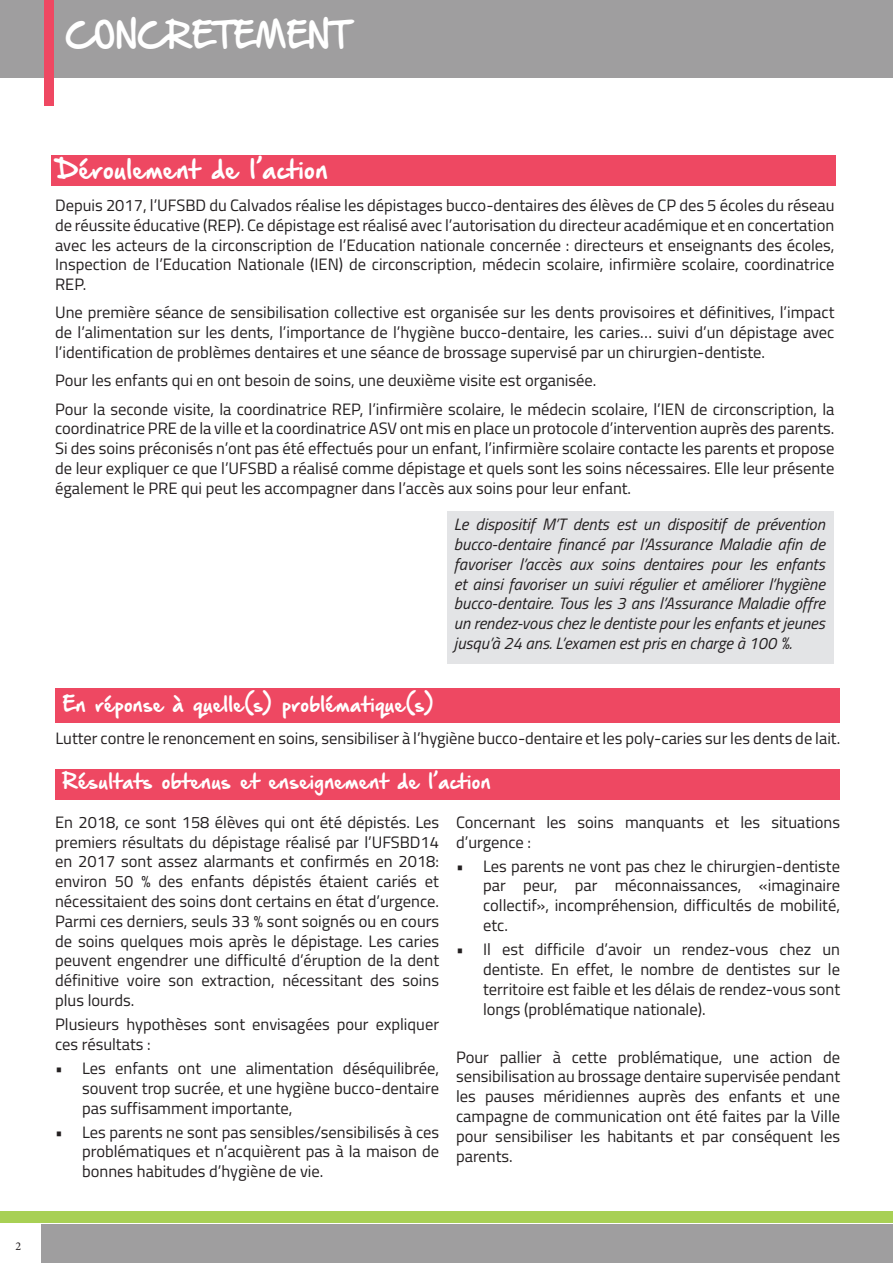
<style>
.page{position:relative;width:893px;height:1263px;background:#fff}
.page>*{position:absolute;margin:0;border:0;box-sizing:border-box;transform-origin:0 0}
.t1{font:30px "Hand Of Sean Demo";color:#fff}
.Texte_de_corps_de_pa{font:22.5px "Hand Of Sean Demo";color:#fff}
.Texte_de_corps_de_pa-2{font:18px "Hand Of Sean Demo";color:#fff}
.t2{font:16.5px/19.8px "Titillium Web";color:#231f20;text-align:justify}
.t3{font:italic 16.5px/19.8px "Titillium Web";color:#231f20;text-align:justify}
.t4{font:12px "Minion Pro";color:#231f20}
</style>
<div class="page">
<div style="left:0;top:0;width:893px;height:77px;background:#9f9e9f"></div>
<div style="left:42px;top:1224px;width:851px;height:39px;background:#9f9e9f"></div>
<div style="left:0;top:1212px;width:893px;height:11px;background:#a8d054"></div>
<div style="left:44px;top:0;width:10px;height:105px;background:#ef4862"></div>
<div style="left:447px;top:511px;width:387px;height:153px;background:#e3e4e6"></div>
<div style="left:51px;top:155px;width:785px;height:31px;background:#ee4862"></div>
<div style="left:55px;top:687px;width:785px;height:35px;background:#ee4862"></div>
<div style="left:55px;top:769px;width:785px;height:31px;background:#ee4862"></div>
<h1 class="t1" style="left:66px;top:21px;width:286px">CONCRETEMENT</h1>
<p class="t4" style="left:16px;top:1238px;width:7px">2</p>
<p class="Texte_de_corps_de_pa" style="left:57px;top:158px;width:272px">Déroulement de l’action</p>
<p class="t2" style="left:55px;top:194px;width:781px">Depuis 2017, l’UFSBD du Calvados réalise les dépistages bucco-dentaires des élèves de CP des 5 écoles du réseau de réussite éducative (REP). Ce dépistage est réalisé avec l’autorisation du directeur académique et en concertation avec les acteurs de la circonscription de l’Education nationale concernée : directeurs et enseignants des écoles, Inspection de l’Education Nationale (IEN) de circonscription, médecin scolaire, infirmière scolaire, coordinatrice REP.</p>
<p class="t2" style="left:55px;top:302px;width:781px">Une première séance de sensibilisation collective est organisée sur les dents provisoires et définitives, l’impact de l’alimentation sur les dents, l’importance de l’hygiène bucco-dentaire, les caries… suivi d’un dépistage avec l’identification de problèmes dentaires et une séance de brossage supervisé par un chirurgien-dentiste.</p>
<p class="t2" style="left:55px;top:370px;width:543px">Pour les enfants qui en ont besoin de soins, une deuxième visite est organisée.</p>
<p class="t2" style="left:55px;top:398px;width:781px">Pour la seconde visite, la coordinatrice REP, l’infirmière scolaire, le médecin scolaire, l’IEN de circonscription, la coordinatrice PRE de la ville et la coordinatrice ASV ont mis en place un protocole d’intervention auprès des parents.<br>Si des soins préconisés n’ont pas été effectués pour un enfant, l’infirmière scolaire contacte les parents et propose de leur expliquer ce que l’UFSBD a réalisé comme dépistage et quels sont les soins nécessaires. Elle leur présente également le PRE qui peut les accompagner dans l’accès aux soins pour leur enfant.</p>
<p class="Texte_de_corps_de_pa-2" style="left:63px;top:695px;width:373px">En réponse à quelle(s) problématique(s)</p>
<p class="t3" style="left:454px;top:514px;width:373px">Le dispositif M’T dents est un dispositif de prévention bucco-dentaire financé par l’Assurance Maladie afin de favoriser l’accès aux soins dentaires pour les enfants et ainsi favoriser un suivi régulier et améliorer l’hygiène bucco-dentaire. Tous les 3 ans l’Assurance Maladie offre un rendez-vous chez le dentiste pour les enfants et jeunes jusqu’à 24 ans. L’examen est pris en charge à 100 %.</p>
<p class="t2" style="left:55px;top:727px;width:786px">Lutter contre le renoncement en soins, sensibiliser à l’hygiène bucco-dentaire et les poly-caries sur les dents de lait.</p>
<p class="Texte_de_corps_de_pa-2" style="left:63px;top:772px;width:430px">Résultats obtenus et enseignement de l’action</p>
<p class="t2" style="left:55px;top:811px;width:386px">En 2018, ce sont 158 élèves qui ont été dépistés. Les premiers résultats du dépistage réalisé par l’UFSBD14 en 2017 sont assez alarmants et confirmés en 2018: environ 50 % des enfants dépistés étaient cariés et nécessitaient des soins dont certains en état d’urgence.<br>Parmi ces derniers, seuls 33 % sont soignés ou en cours de soins quelques mois après le dépistage. Les caries peuvent engendrer une difficulté d’éruption de la dent définitive voire son extraction, nécessitant des soins plus lourds.</p>
<p class="t2" style="left:55px;top:1013px;width:385px">Plusieurs hypothèses sont envisagées pour expliquer ces résultats :</p>
<p class="t2" style="left:82px;top:1057px;width:358px;text-indent:-27px">• Les enfants ont une alimentation déséquilibrée, souvent trop sucrée, et une hygiène bucco-dentaire pas suffisamment importante,</p>
<p class="t2" style="left:82px;top:1121px;width:358px;text-indent:-27px">• Les parents ne sont pas sensibles/sensibilisés à ces problématiques et n’acquièrent pas à la maison de bonnes habitudes d’hygiène de vie.</p>
<p class="t2" style="left:456px;top:811px;width:385px">Concernant les soins manquants et les situations d’urgence :</p>
<p class="t2" style="left:483px;top:855px;width:358px;text-indent:-27px">• Les parents ne vont pas chez le chirurgien-dentiste par peur, par méconnaissances, «imaginaire collectif», incompréhension, difficultés de mobilité, etc.</p>
<p class="t2" style="left:483px;top:939px;width:358px;text-indent:-27px">• Il est difficile d’avoir un rendez-vous chez un dentiste. En effet, le nombre de dentistes sur le territoire est faible et les délais de rendez-vous sont longs (problématique nationale).</p>
<p class="t2" style="left:456px;top:1046px;width:386px">Pour pallier à cette problématique, une action de sensibilisation au brossage dentaire supervisée pendant les pauses méridiennes auprès des enfants et une campagne de communication ont été faites par la Ville pour sensibiliser les habitants et par conséquent les parents.</p>
</div>
